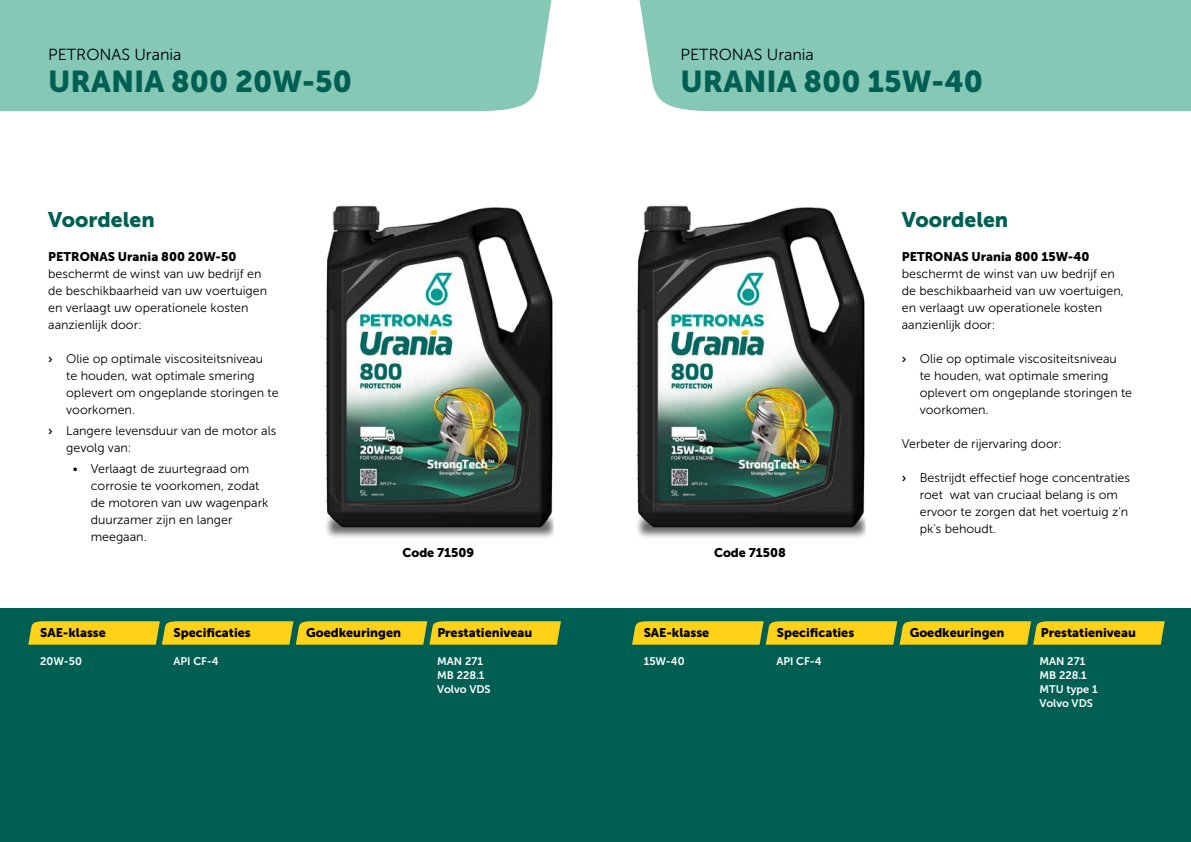
<style>
.page{position:relative;width:1191px;height:842px;background:#fff}
.page>*{position:absolute;margin:0;border:0;box-sizing:border-box;transform-origin:0 0}
.t1{font:30px "Museo Sans 900";color:#005f53}
.t2{font:21px "Museo Sans 900";color:#005f53}
.t3{font:16px "Museo Sans 300";color:#000}
.t4{font:12.5px/17px "Museo Sans 300";color:#000}
.t5{font:12.5px "Museo Sans 900";color:#000}
.t6{font:11px/14px "Museo Sans 700";color:#fff}
.s1{font-family:"Museo Sans 700"}
</style>
<div class="page">
<div style="left:0;top:608px;width:1191px;height:234px;background:#005f53"></div>
<div style="left:0;top:0;width:552px;height:111px;background:#85c8b6"></div>
<div style="left:639px;top:0;width:552px;height:111px;background:#85c8b6"></div>
<img style="left:636px;top:205px;width:229px;height:333px">
<svg style="left:28px;top:621px;width:533px;height:24px;background:#ecca1b"></svg>
<svg style="left:632px;top:621px;width:532px;height:24px;background:#eccb1b"></svg>
<img style="left:325px;top:205px;width:228px;height:333px">
<p class="t3" style="left:48px;top:46px;width:135px">PETRONAS Urania</p>
<h1 class="t1" style="left:48px;top:65px;width:305px">URANIA 800 20W-50</h1>
<p class="t3" style="left:680px;top:46px;width:135px">PETRONAS Urania</p>
<h1 class="t1" style="left:680px;top:65px;width:304px">URANIA 800 15W-40</h1>
<h2 class="t2" style="left:48px;top:208px;width:108px">Voordelen</h2>
<h2 class="t2" style="left:901px;top:208px;width:108px">Voordelen</h2>
<p class="t5" style="left:48px;top:249px;width:190px">PETRONAS Urania 800 20W-50</p>
<p class="t4" style="left:48px;top:265px;width:220px">beschermt de winst van uw bedrijf en de beschikbaarheid van uw voertuigen en verlaagt uw operationele kosten aanzienlijk door:</p>
<p class="t4" style="left:66px;top:350px;width:214px;text-indent:-18px"><span class="s1">›</span> Olie op optimale viscositeitsniveau<br>te houden, wat optimale smering oplevert om ongeplande storingen te voorkomen.</p>
<p class="t4" style="left:66px;top:422px;width:212px;text-indent:-18px"><span class="s1">›</span> Langere levensduur van de motor als gevolg van:</p>
<p class="t4" style="left:91px;top:460px;width:179px;text-indent:-18px">• Verlaagt de zuurtegraad om corrosie te voorkomen, zodat de motoren van uw wagenpark duurzamer zijn en langer meegaan.</p>
<p class="t5" style="left:402px;top:545px;width:73px">Code 71509</p>
<p class="t5" style="left:714px;top:545px;width:73px">Code 71508</p>
<p class="t5" style="left:901px;top:249px;width:189px">PETRONAS Urania 800 15W-40</p>
<p class="t4" style="left:901px;top:265px;width:224px">beschermt de winst van uw bedrijf en de beschikbaarheid van uw voertuigen, en verlaagt uw operationele kosten aanzienlijk door:</p>
<p class="t4" style="left:919px;top:350px;width:214px;text-indent:-18px"><span class="s1">›</span> Olie op optimale viscositeitsniveau<br>te houden, wat optimale smering oplevert om ongeplande storingen te voorkomen.</p>
<p class="t4" style="left:901px;top:435px;width:162px">Verbeter de rijervaring door:</p>
<p class="t4" style="left:919px;top:469px;width:212px;text-indent:-18px"><span class="s1">›</span> Bestrijdt effectief hoge concentraties roet wat van cruciaal belang is om ervoor te zorgen dat het voertuig z'n pk's behoudt.</p>
<p class="t5" style="left:40px;top:626px;width:67px">SAE-klasse</p>
<p class="t5" style="left:173px;top:626px;width:79px">Specificaties</p>
<p class="t5" style="left:306px;top:626px;width:96px">Goedkeuringen</p>
<p class="t5" style="left:437px;top:626px;width:97px">Prestatieniveau</p>
<p class="t5" style="left:643px;top:626px;width:67px">SAE-klasse</p>
<p class="t5" style="left:777px;top:626px;width:79px">Specificaties</p>
<p class="t5" style="left:909px;top:626px;width:96px">Goedkeuringen</p>
<p class="t5" style="left:1040px;top:626px;width:97px">Prestatieniveau</p>
<p class="t6" style="left:40px;top:654px;width:43px">20W-50</p>
<p class="t6" style="left:173px;top:654px;width:47px">API CF-4</p>
<p class="t6" style="left:643px;top:654px;width:43px">15W-40</p>
<p class="t6" style="left:776px;top:654px;width:47px">API CF-4</p>
<p class="t6" style="left:1039px;top:654px;width:60px">MAN 271<br>MB 228.1<br>MTU type 1<br>Volvo VDS</p>
<p class="t6" style="left:437px;top:654px;width:55px">MAN 271<br>MB 228.1<br>Volvo VDS</p>
</div>
